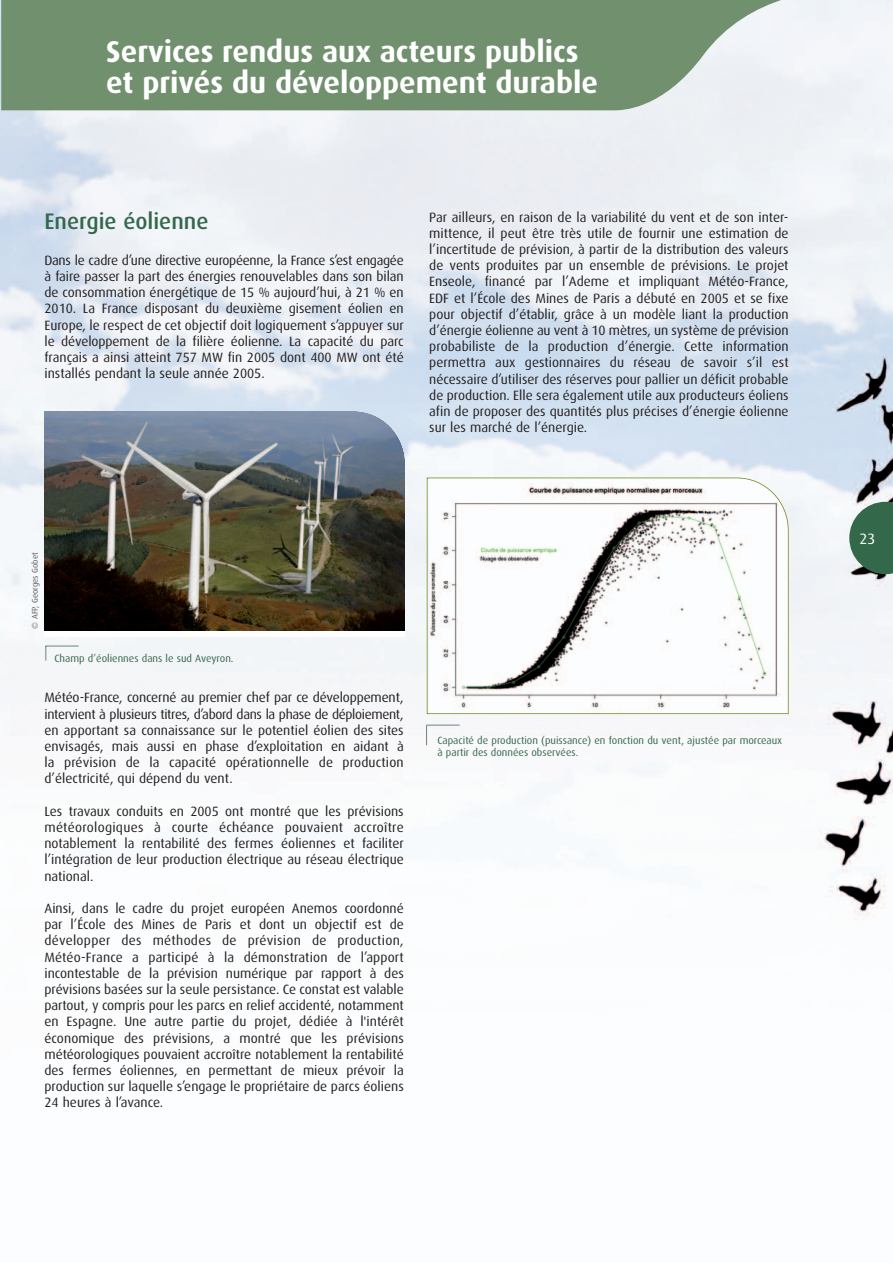
<style>
.page{position:relative;width:893px;height:1263px;background:#fff}
.page>*{position:absolute;margin:0;border:0;box-sizing:border-box;transform-origin:0 0}
.t1{font:700 30px/31.5px "Dax";color:#fff}
.t2{font:500 22.5px "Dax";color:#34684b}
.t3{font:15px "Dax";color:#fff}
.t4{font:13.5px/16.2px "Dax";color:#231f20;text-align:justify}
.t5{font:10.5px/12px "Dax";color:#34684b}
.t6{font:8.25px "Dax";color:#5c5a5d}
</style>
<div class="page">
<img style="left:0;top:0;width:893px;height:920px">
<svg style="left:1px;top:0;width:861px;height:110px;background:#87a187"></svg>
<svg style="left:849px;top:502px;width:44px;height:72px;background:#4f7962"></svg>
<svg style="left:427px;top:478px;width:362px;height:236px"></svg>
<hr style="left:426px;top:725px;width:34px;height:1px;background:#6c8771">
<svg style="left:426px;top:725px;width:1px;height:20px"></svg>
<svg style="left:44px;top:630px;width:361px;height:7px"></svg>
<img style="left:44px;top:411px;width:361px;height:219px">
<hr style="left:45px;top:646px;width:34px;height:1px;background:#6c8771">
<svg style="left:45px;top:647px;width:1px;height:13px"></svg>
<h1 class="t1" style="left:106px;top:38px;width:493px">Services rendus aux acteurs publics et privés du développement durable</h1>
<h2 class="t2" style="left:44px;top:211px;width:165px">Energie éolienne</h2>
<p class="t4" style="left:44px;top:253px;width:361px">Dans le cadre d’une directive européenne, la France s’est engagée à faire passer la part des énergies renouvelables dans son bilan de consommation énergétique de 15 % aujourd’hui, à 21 % en 2010. La France disposant du deuxième gisement éolien en Europe, le respect de cet objectif doit logiquement s’appuyer sur le développement de la filière éolienne. La capacité du parc français a ainsi atteint 757 MW fin 2005 dont 400 MW ont été installés pendant la seule année 2005.</p>
<p class="t4" style="left:429px;top:210px;width:361px">Par ailleurs, en raison de la variabilité du vent et de son inter&shy;mittence, il peut être très utile de fournir une estimation de l’incertitude de prévision, à partir de la distribution des valeurs de vents produites par un ensemble de prévisions. Le projet Enseole, financé par l’Ademe et impliquant Météo-France, EDF et l’École des Mines de Paris a débuté en 2005 et se fixe pour objectif d’établir, grâce à un modèle liant la production d’énergie éolienne au vent à 10 mètres, un système de prévision probabiliste de la production d’énergie. Cette information permettra aux gestionnaires du réseau de savoir s’il est nécessaire d’utiliser des réserves pour pallier un déficit probable de production. Elle sera également utile aux producteurs éoliens afin de proposer des quantités plus précises d’énergie éolienne sur les marché de l’énergie.</p>
<p class="t6" style="left:31px;top:628px;width:78px;rotate:-90deg">© AFP, Georges Gobet</p>
<p class="t5" style="left:55px;top:653px;width:180px">Champ d’éoliennes dans le sud Aveyron.</p>
<p class="t4" style="left:44px;top:690px;width:361px">Météo-France, concerné au premier chef par ce développement, intervient à plusieurs titres, d’abord dans la phase de déploiement, en apportant sa connaissance sur le potentiel éolien des sites envisagés, mais aussi en phase d’exploitation en aidant à la prévision de la capacité opérationnelle de production d’électricité, qui dépend du vent.</p>
<p class="t4" style="left:44px;top:804px;width:361px">Les travaux conduits en 2005 ont montré que les prévisions météorologiques à courte échéance pouvaient accroître notablement la rentabilité des fermes éoliennes et faciliter l’intégration de leur production électrique au réseau électrique national.</p>
<p class="t4" style="left:44px;top:901px;width:361px">Ainsi, dans le cadre du projet européen Anemos coordonné par l’École des Mines de Paris et dont un objectif est de développer des méthodes de prévision de production, Météo-France a participé à la démonstration de l’apport incontestable de la prévision numérique par rapport à des prévisions basées sur la seule persistance. Ce constat est valable partout, y compris pour les parcs en relief accidenté, notamment en Espagne. Une autre partie du projet, dédiée à l'intérêt économique des prévisions, a montré que les prévisions météorologiques pouvaient accroître notablement la rentabilité des fermes éoliennes, en permettant de mieux prévoir la production sur laquelle s’engage le propriétaire de parcs éoliens 24 heures à l’avance.</p>
<p class="t5" style="left:437px;top:735px;width:346px">Capacité de production (puissance) en fonction du vent, ajustée par morceaux à partir des données observées.</p>
<p class="t3" style="left:859px;top:532px;width:17px">23</p>
</div>
